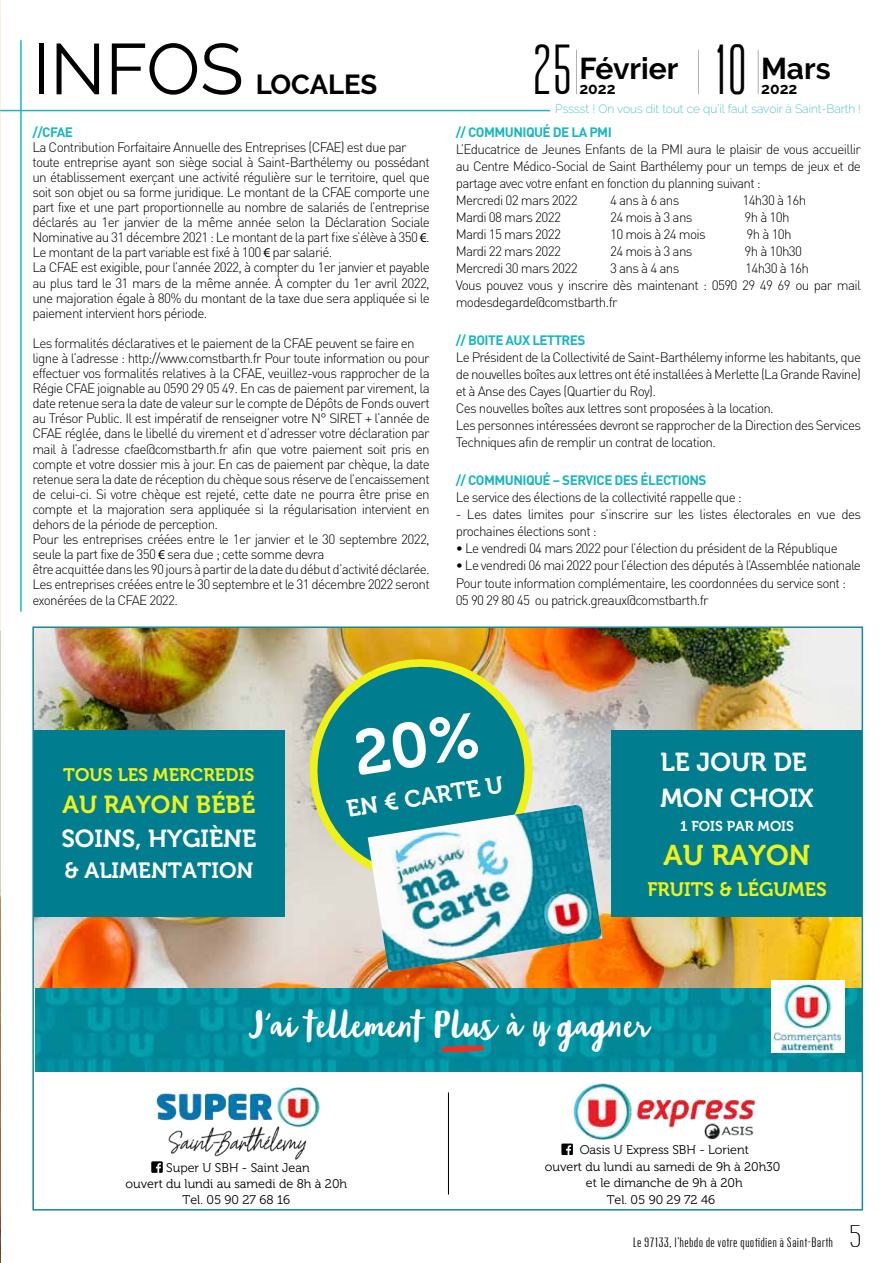
<style>
.page{position:relative;width:893px;height:1263px;background:#fff}
.page>*{position:absolute;margin:0;border:0;box-sizing:border-box;transform-origin:0 0}
.t1{font:71.55px "Raleway";color:#000}
.t2{font:63px "Mager";color:#000;scale:.71 1}
.t3{font:700 30px "Raleway";color:#000}
.t4{font:30px "basictitlefont";color:#000}
.t5{font:29.25px "Blog Scriptpour U";color:#fefdfd}
.t6{font:28.5px "Museo 700";color:#f0f217}
.t7{font:700 27.45px "Raleway";letter-spacing:-.005em;color:#000}
.t8{font:25.8px/35.8px "Museo 700";color:#fff}
.t9{font:24.6px "Museo 700";color:#fff}
.t10{font:24.6px "Museo 700";color:#f0f217}
.t11{font:23.55px "Museo 700";color:#fff}
.t12{font:22.05px "Museo 700";color:#fff}
.t13{font:19.35px "Museo 700";color:#f0f217}
.t14{font:18.15px "Museo 700";color:#f0f217}
.t15{font:700 15.75px "Raleway";color:#000}
.t16{font:14.25px "Museo 700";color:#fff}
.t17{font:300 13.5px/15.1px "DIN";letter-spacing:-.05em;color:#000}
.t18{font:700 13.5px "DIN";letter-spacing:-.04em;color:#1ab6c1}
.t19{font:12.6px/16.6px "Museo 300";color:#000;text-align:center}
.t20{font:200 12px "Raleway";color:#1ab6c1}
.t21{font:12px "Mager";color:#000}
.s1{font-family:"Myriad Pro";font-weight:400}
</style>
<div class="page">
<hr style="left:0;top:110px;width:550px;height:1px;background:#1ab6c1">
<hr style="left:20px;top:40px;width:2px;height:572px;background:#1ab6c1">
<hr style="left:576px;top:50px;width:1px;height:44px;background:#b3b2b2">
<hr style="left:698px;top:50px;width:1px;height:44px;background:#b3b2b2">
<hr style="left:758px;top:50px;width:1px;height:44px;background:#b3b2b2">
<img style="left:0;top:631px;width:1px;height:632px">
<svg style="left:151px;top:1161px;width:12px;height:12px"></svg>
<img style="left:35px;top:629px;width:825px;height:360px">
<div style="left:611px;top:731px;width:251px;height:186px;background:#007d8f"></div>
<img style="left:156px;top:1087px;width:164px;height:73px">
<img style="left:573px;top:1083px;width:57px;height:57px">
<svg style="left:561px;top:1143px;width:12px;height:12px"></svg>
<img style="left:630px;top:1099px;width:125px;height:41px">
<hr style="left:448px;top:1093px;width:1px;height:101px;background:#000">
<img style="left:35px;top:989px;width:825px;height:82px">
<svg style="left:441px;top:1045px;width:43px;height:7px"></svg>
<div style="left:33px;top:731px;width:252px;height:186px;background:#007d8f"></div>
<img style="left:771px;top:980px;width:73px;height:72px">
<svg style="left:302px;top:651px;width:239px;height:239px;background:#dac197"></svg>
<svg style="left:310px;top:659px;width:222px;height:222px;background:#569e85"></svg>
<img style="left:368px;top:804px;width:234px;height:168px">
<div style="left:353px;top:712px;width:126px;height:63px;background:#007d8f"></div>
<h1 class="t1" style="left:32px;top:28px;width:213px">INFOS</h1>
<h3 class="t7" style="left:256px;top:69px;width:123px">LOCALES</h3>
<p class="t18" style="left:32px;top:123px;width:42px">//CFAE</p>
<p class="t17" style="left:32px;top:139px;width:399px">La Contribution Forfaitaire Annuelle des Entreprises (CFAE) est due par toute entreprise ayant son siège social à Saint-Barthélemy ou possédant un établissement exerçant une activité régulière sur le territoire, quel que soit son objet ou sa forme juridique. Le montant de la CFAE comporte une part fixe et une part proportionnelle au nombre de salariés de l’entreprise déclarés au 1er janvier de la même année selon la Déclaration Sociale Nominative au 31 décembre 2021 : Le montant de la part fixe s’élève à 350 <span class="s1">€</span>.<br>Le montant de la part variable est fixé à 100 <span class="s1">€</span> par salarié.<br>La CFAE est exigible, pour l’année 2022, à compter du 1er janvier et payable au plus tard le 31 mars de la même année. À compter du 1er avril 2022, une majoration égale à 80% du montant de la taxe due sera appliquée si le paiement intervient hors période.</p>
<p class="t17" style="left:32px;top:335px;width:399px">Les formalités déclaratives et le paiement de la CFAE peuvent se faire en ligne à l’adresse : http://www.comstbarth.fr Pour toute information ou pour effectuer vos formalités relatives à la CFAE, veuillez-vous rapprocher de la Régie CFAE joignable au 0590 29 05 49. En cas de paiement par virement, la date retenue sera la date de valeur sur le compte de Dépôts de Fonds ouvert au Trésor Public. Il est impératif de renseigner votre N° SIRET + l’année de CFAE réglée, dans le libellé du virement et d’adresser votre déclaration par mail à l’adresse cfae@comstbarth.fr afin que votre paiement soit pris en compte et votre dossier mis à jour. En cas de paiement par chèque, la date retenue sera la date de réception du chèque sous réserve de l’encaissement de celui-ci. Si votre chèque est rejeté, cette date ne pourra être prise en compte et la majoration sera appliquée si la régularisation intervient en dehors de la période de perception.<br>Pour les entreprises créées entre le 1er janvier et le 30 septembre 2022, seule la part fixe de 350 <span class="s1">€</span> sera due ; cette somme devra<br>être acquittée dans les 90 jours à partir de la date du début d’activité déclarée.<br>Les entreprises créées entre le 30 septembre et le 31 décembre 2022 seront exonérées de la CFAE 2022.</p>
<h2 class="t2" style="left:532px;top:34px;width:59px">25</h2>
<h2 class="t2" style="left:714px;top:34px;width:49px">10</h2>
<h3 class="t3" style="left:579px;top:51px;width:101px">Février</h3>
<p class="t15" style="left:579px;top:80px;width:38px">2022</p>
<h3 class="t3" style="left:761px;top:51px;width:71px">Mars</h3>
<p class="t15" style="left:761px;top:80px;width:38px">2022</p>
<p class="t20" style="left:555px;top:102px;width:307px">Psssst ! On vous dit tout ce qu’il faut savoir à Saint-Barth !</p>
<p class="t18" style="left:456px;top:123px;width:158px">// COMMUNIQUÉ DE LA PMI</p>
<p class="t17" style="left:456px;top:140px;width:407px;line-height:17.1px">L’Educatrice de Jeunes Enfants de la PMI aura le plaisir de vous accueillir au Centre Médico-Social de Saint Barthélemy pour un temps de jeux et de partage avec votre enfant en fonction du planning suivant :<br>Mercredi 02 mars 2022</p>
<p class="t17" style="left:610px;top:192px;width:71px">4 ans à 6 ans</p>
<p class="t17" style="left:742px;top:192px;width:65px">14h30 à 16h</p>
<p class="t17" style="left:456px;top:209px;width:107px">Mardi 08 mars 2022</p>
<p class="t17" style="left:610px;top:209px;width:84px">24 mois à 3 ans</p>
<p class="t17" style="left:744px;top:209px;width:47px">9h à 10h</p>
<p class="t17" style="left:456px;top:226px;width:107px">Mardi 15 mars 2022</p>
<p class="t17" style="left:610px;top:226px;width:97px">10 mois à 24 mois</p>
<p class="t17" style="left:747px;top:226px;width:47px">9h à 10h</p>
<p class="t17" style="left:456px;top:243px;width:107px">Mardi 22 mars 2022</p>
<p class="t17" style="left:610px;top:243px;width:84px">24 mois à 3 ans</p>
<p class="t17" style="left:744px;top:243px;width:59px">9h à 10h30</p>
<p class="t17" style="left:456px;top:261px;width:123px">Mercredi 30 mars 2022</p>
<p class="t17" style="left:610px;top:261px;width:71px">3 ans à 4 ans</p>
<p class="t17" style="left:456px;top:260px;width:407px;line-height:17.1px;text-indent:289px">14h30 à 16h<br>Vous pouvez vous y inscrire dès maintenant : 0590 29 49 69 ou par mail modesdegarde@comstbarth.fr</p>
<p class="t18" style="left:456px;top:331px;width:131px">// BOITE AUX LETTRES</p>
<p class="t17" style="left:456px;top:349px;width:407px;line-height:17.1px">Le Président de la Collectivité de Saint-Barthélemy informe les habitants, que de nouvelles boîtes aux lettres ont été installées à Merlette (La Grande Ravine) et à Anse des Cayes (Quartier du Roy).<br>Ces nouvelles boîtes aux lettres sont proposées à la location.<br>Les personnes intéressées devront se rapprocher de la Direction des Services Techniques afin de remplir un contrat de location.</p>
<p class="t18" style="left:456px;top:471px;width:252px">// COMMUNIQUÉ – SERVICE DES ÉLECTIONS</p>
<p class="t17" style="left:456px;top:490px;width:288px">Le service des élections de la collectivité rappelle que :</p>
<p class="t17" style="left:456px;top:506px;width:407px;line-height:17.1px">- Les dates limites pour s’inscrire sur les listes électorales en vue des prochaines élections sont :</p>
<p class="t17" style="left:456px;top:541px;width:384px">• Le vendredi 04 mars 2022 pour l’élection du président de la République</p>
<p class="t17" style="left:456px;top:557px;width:407px;line-height:17.1px">• Le vendredi 06 mai 2022 pour l’élection des députés à l’Assemblée nationale<br>Pour toute information complémentaire, les coordonnées du service sont :<br>05 90 29 80 45 ou patrick.greaux@comstbarth.fr</p>
<h3 class="t14" style="left:63px;top:764px;width:193px">TOUS LES MERCREDIS</h3>
<h3 class="t10" style="left:62px;top:791px;width:194px">AU RAYON BÉBÉ</h3>
<h3 class="t9" style="left:61px;top:825px;width:196px">SOINS, HYGIÈNE</h3>
<h3 class="t12" style="left:64px;top:858px;width:190px">&amp; ALIMENTATION</h3>
<h3 class="t11" style="left:345px;top:796px;width:160px;rotate:-9deg">EN € CARTE U</h3>
<h3 class="t8" style="left:660px;top:744px;width:155px">LE JOUR DE<br>MON CHOIX</h3>
<p class="t16" style="left:680px;top:818px;width:115px">1 FOIS PAR MOIS</p>
<h3 class="t6" style="left:663px;top:839px;width:148px">AU RAYON</h3>
<h3 class="t13" style="left:647px;top:878px;width:181px">FRUITS &amp; LÉGUMES</h3>
<h3 class="t5" style="left:249px;top:1009px;width:403px">J'ai tellement Plus à y gagner</h3>
<p class="t19" style="left:126px;top:1160px;width:223px;line-height:15.8px">Super U SBH - Saint Jean<br>ouvert du lundi au samedi de 8h à 20h<br>Tel. 05 90 27 68 16</p>
<p class="t19" style="left:545px;top:1141px;width:237px">Oasis U Express SBH - Lorient<br>ouvert du lundi au samedi de 9h à 20h30 et le dimanche de 9h à 20h<br>Tel. 05 90 29 72 46</p>
<p class="t21" style="left:633px;top:1235px;width:202px">Le 97133, l’hebdo de votre quotidien à Saint-Barth</p>
<h3 class="t4" style="left:848px;top:1219px;width:15px">5</h3>
</div>
